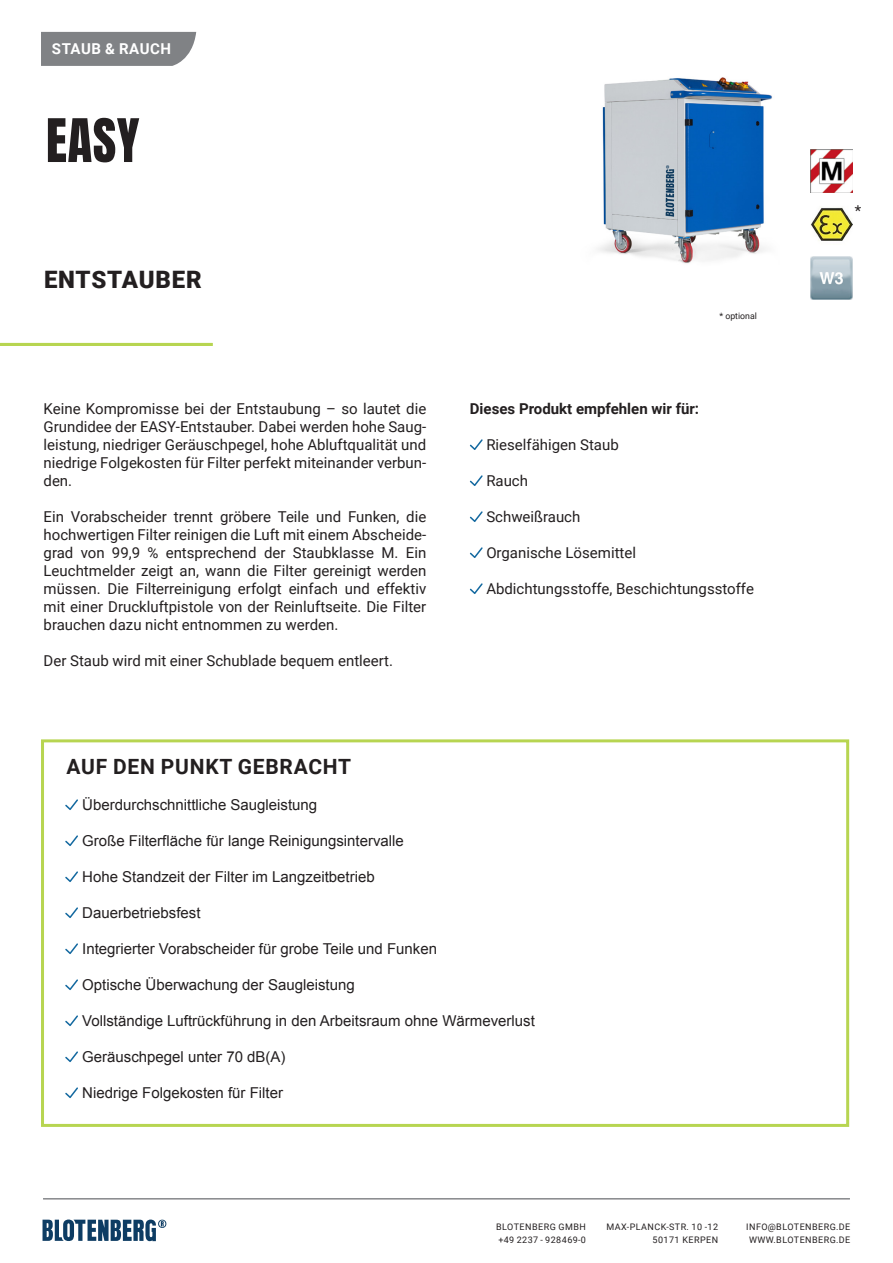
<style>
.page{position:relative;width:893px;height:1263px;background:#fff}
.page>*{position:absolute;margin:0;border:0;box-sizing:border-box;transform-origin:0 0}
.t1{font:51px "Anton";color:#231f20}
.t2{font:900 24px "Roboto";letter-spacing:.035em;color:#231f20}
.t3{font:700 21px "Roboto";letter-spacing:.035em;color:#231f20}
.Fließtext{font:15px/18px "Roboto";color:#231f20;text-align:justify}
.Bulletpoints{font:15px "Arial";color:#231f20}
.Fließtext_bold{font:700 15px "Roboto";color:#231f20}
.Kategorie{font:700 15px "Roboto";letter-spacing:.035em;color:#fff}
.t4{font:9px/13.5px "Roboto";letter-spacing:.05em;color:#231f20}
.Fließtext-2{font:8.7px "Roboto";color:#231f20}
</style>
<div class="page">
<svg style="left:43px;top:1219px;width:123px;height:22px"></svg>
<svg style="left:470px;top:439px;width:13px;height:11px"></svg>
<svg style="left:470px;top:475px;width:13px;height:11px"></svg>
<svg style="left:470px;top:511px;width:13px;height:11px"></svg>
<svg style="left:470px;top:547px;width:13px;height:11px"></svg>
<svg style="left:470px;top:583px;width:13px;height:11px"></svg>
<img style="left:598px;top:77px;width:174px;height:187px">
<hr style="left:43px;top:1198px;width:807px;height:1px;background:#808285">
<svg style="left:65px;top:799px;width:13px;height:11px"></svg>
<svg style="left:65px;top:835px;width:13px;height:11px"></svg>
<svg style="left:65px;top:871px;width:13px;height:11px"></svg>
<svg style="left:65px;top:907px;width:13px;height:11px"></svg>
<svg style="left:65px;top:943px;width:13px;height:11px"></svg>
<svg style="left:65px;top:979px;width:13px;height:11px"></svg>
<svg style="left:65px;top:1015px;width:13px;height:11px"></svg>
<svg style="left:65px;top:1051px;width:13px;height:11px"></svg>
<svg style="left:65px;top:1087px;width:13px;height:11px"></svg>
<div style="left:41px;top:739px;width:808px;height:388px;border:3px solid #b7d551"></div>
<hr style="left:0;top:343px;width:213px;height:3px;background:#b7d551">
<svg style="left:41px;top:32px;width:155px;height:34px;background:#85878a"></svg>
<img style="left:810px;top:207px;width:43px;height:34px">
<img style="left:810px;top:150px;width:43px;height:42px">
<img style="left:810px;top:257px;width:43px;height:42px">
<p class="Kategorie" style="left:52px;top:38px;width:121px">STAUB &amp; RAUCH</p>
<h1 class="t1" style="left:46px;top:115px;width:95px">EASY</h1>
<h2 class="t2" style="left:44px;top:263px;width:159px">ENTSTAUBER</h2>
<p class="Fließtext" style="left:44px;top:399px;width:384px">Keine Kompromisse bei der Entstaubung – so lautet die Grundidee der EASY-Entstauber. Dabei werden hohe Saug&shy;leistung, niedriger Geräuschpegel, hohe Abluftqualität und niedrige Folgekosten für Filter perfekt miteinander verbun&shy;den.</p>
<p class="Fließtext" style="left:44px;top:507px;width:384px">Ein Vorabscheider trennt gröbere Teile und Funken, die hochwertigen Filter reinigen die Luft mit einem Abscheide&shy;grad von 99,9 % entsprechend der Staubklasse M. Ein Leuchtmelder zeigt an, wann die Filter gereinigt werden müssen. Die Filterreinigung erfolgt einfach und effektiv mit einer Druckluftpistole von der Reinluftseite. Die Filter brauchen dazu nicht entnommen zu werden.</p>
<p class="Fließtext" style="left:44px;top:651px;width:351px">Der Staub wird mit einer Schublade bequem entleert.</p>
<p class="Fließtext-2" style="left:719px;top:310px;width:39px">* optional</p>
<p class="Fließtext_bold" style="left:470px;top:398px;width:231px">Dieses Produkt empfehlen wir für:</p>
<p class="Fließtext" style="left:486px;top:435px;width:134px">Rieselfähigen Staub</p>
<p class="Fließtext" style="left:486px;top:471px;width:43px">Rauch</p>
<p class="Fließtext" style="left:486px;top:507px;width:96px">Schweißrauch</p>
<p class="Fließtext" style="left:486px;top:543px;width:151px">Organische Lösemittel</p>
<p class="Fließtext" style="left:486px;top:579px;width:269px">Abdichtungsstoffe, Beschichtungsstoffe</p>
<h3 class="t3" style="left:67px;top:752px;width:286px">AUF DEN PUNKT GEBRACHT</h3>
<p class="Bulletpoints" style="left:82px;top:795px;width:237px">Überdurchschnittliche Saugleistung</p>
<p class="Bulletpoints" style="left:82px;top:831px;width:323px">Große Filterfläche für lange Reinigungsintervalle</p>
<p class="Bulletpoints" style="left:82px;top:867px;width:294px">Hohe Standzeit der Filter im Langzeitbetrieb</p>
<p class="Bulletpoints" style="left:82px;top:903px;width:120px">Dauerbetriebsfest</p>
<p class="Bulletpoints" style="left:82px;top:939px;width:356px">Integrierter Vorabscheider für grobe Teile und Funken</p>
<p class="Bulletpoints" style="left:82px;top:975px;width:274px">Optische Überwachung der Saugleistung</p>
<p class="Bulletpoints" style="left:82px;top:1011px;width:454px">Vollständige Luftrückführung in den Arbeitsraum ohne Wärmeverlust</p>
<p class="Bulletpoints" style="left:82px;top:1047px;width:205px">Geräuschpegel unter 70 dB(A)</p>
<p class="Bulletpoints" style="left:82px;top:1083px;width:202px">Niedrige Folgekosten für Filter</p>
<p class="Fließtext" style="left:855px;top:201px;width:8px">*</p>
<p class="t4" style="left:496px;top:1219px;width:91px">BLOTENBERG GMBH +49 2237 - 928469-0</p>
<p class="t4" style="left:606px;top:1219px;width:113px;text-align:right">MAX-PLANCK-STR. 10 -12<br>50171 KERPEN</p>
<p class="t4" style="left:746px;top:1219px;width:106px;text-align:center">INFO@BLOTENBERG.DE<br>WWW.BLOTENBERG.DE</p>
</div>
